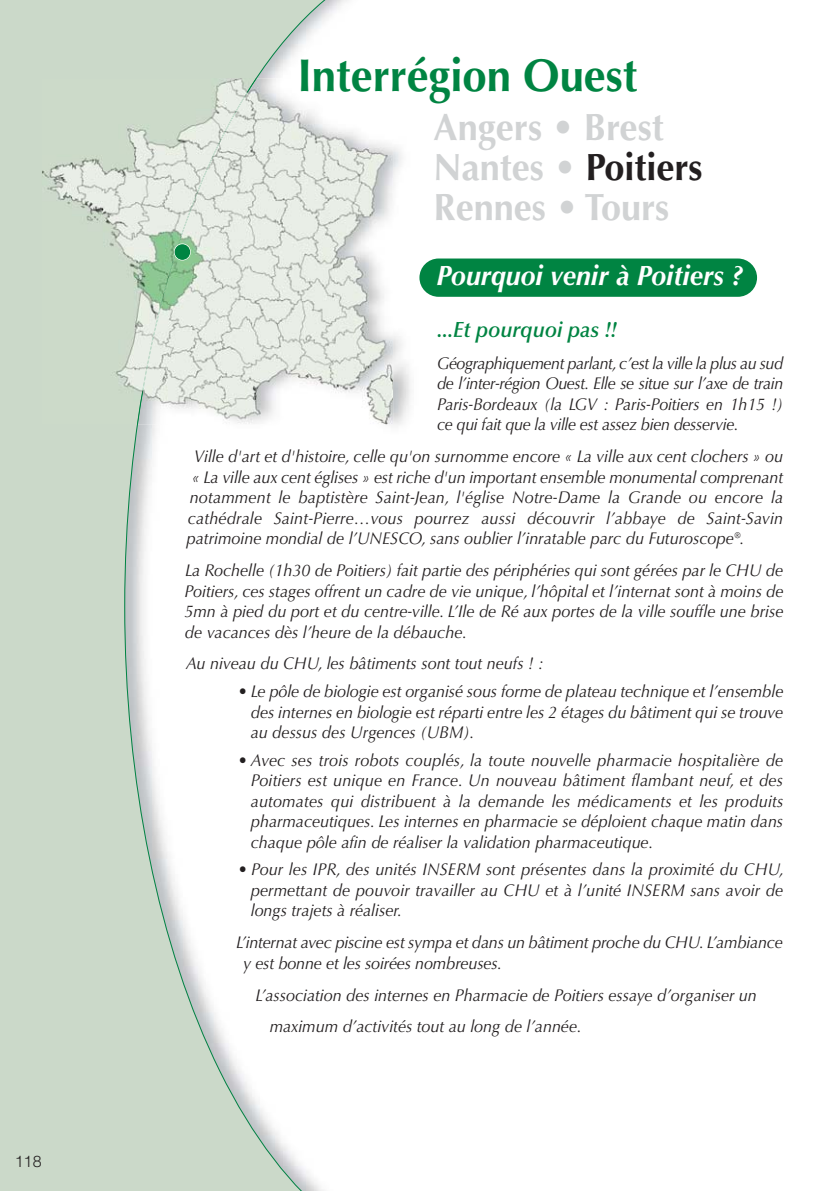
<style>
.page{position:relative;width:840px;height:1191px;background:#fff}
.page>*{position:absolute;margin:0;border:0;box-sizing:border-box;transform-origin:0 0}
.t1{font:700 46px "Optima";color:#008442;scale:.95 1}
.t2{font:700 38px/40px "Optima";color:#d1d3d4;scale:.95 1}
.t3{font:italic 700 28px "Optima";color:#fff;scale:.95 1}
.t4{font:italic 600 22px "Optima";color:#008442;scale:.95 1}
.t5{font:italic 17px/20.6px "Optima";color:#231f20;text-align:justify;scale:.95 1}
.t6{font:italic 17px/20.6px "Optima";color:#231f20;text-align:justify;scale:.94 1}
.t7{font:300 16px "Helvetica Neue";color:#231f20}
.s1{color:#231f20}
</style>
<div class="page">
<div style="left:0;top:0;width:125px;height:1191px;background:#cbd9c9"></div>
<svg style="left:125px;top:0;width:223px;height:1191px"></svg>
<img style="left:257px;top:78px;width:136px;height:346px">
<img style="left:42px;top:78px;width:95px;height:346px">
<img style="left:137px;top:78px;width:120px;height:346px">
<div style="left:174px;top:244px;width:16px;height:16px;background:#008442;border-radius:50%"></div>
<div style="left:174px;top:243px;width:17px;height:17px;border:1px solid #fff;border-radius:50%"></div>
<div style="left:419px;top:258px;width:337px;height:39px;background:#008442;border-radius:19px"></div>
<p class="t7" style="left:15px;top:1151px;width:28px">118</p>
<h1 class="t1" style="left:297px;top:49px;width:359px">Interrégion Ouest</h1>
<h2 class="t2" style="left:433px;top:107px;width:284px">Angers • Brest<br>Nantes • <span class="s1">Poitiers<br></span>Rennes • Tours</h2>
<h3 class="t3" style="left:436px;top:259px;width:324px">Pourquoi venir à Poitiers ?</h3>
<p class="t4" style="left:437px;top:317px;width:191px">...Et pourquoi pas !!</p>
<p class="t6" style="left:437px;top:353px;width:369px">Géographiquement parlant, c’est la ville la plus au sud de l’inter-région Ouest. Elle se situe sur l’axe de train Paris-Bordeaux (la LGV : Paris-Poitiers en 1h15 !) ce qui fait que la ville est assez bien desservie.</p>
<p class="t5" style="left:194px;top:446px;width:621px">Ville d'art et d'histoire, celle qu'on surnomme encore « La ville aux cent clochers » ou</p>
<p class="t5" style="left:192px;top:467px;width:623px">« La ville aux cent églises » est riche d'un important ensemble monumental comprenant</p>
<p class="t5" style="left:190px;top:487px;width:625px">notamment le baptistère Saint-Jean, l'église Notre-Dame la Grande ou encore la</p>
<p class="t5" style="left:188px;top:508px;width:627px">cathédrale Saint-Pierre…vous pourrez aussi découvrir l’abbaye de Saint-Savin</p>
<p class="t5" style="left:186px;top:528px;width:588px">patrimoine mondial de l’UNESCO, sans oublier l’inratable parc du Futuroscope®.</p>
<p class="t5" style="left:184px;top:560px;width:631px">La Rochelle (1h30 de Poitiers) fait partie des périphéries qui sont gérées par le CHU de Poitiers, ces stages offrent un cadre de vie unique, l’hôpital et l’internat sont à moins de 5mn à pied du port et du centre-ville. L’Ile de Ré aux portes de la ville souffle une brise de vacances dès l’heure de la débauche.</p>
<p class="t5" style="left:186px;top:653px;width:377px">Au niveau du CHU, les bâtiments sont tout neufs ! :</p>
<p class="t5" style="left:251px;top:681px;width:562px;text-indent:-12px">• Le pôle de biologie est organisé sous forme de plateau technique et l’ensemble des internes en biologie est réparti entre les 2 étages du bâtiment qui se trouve au dessus des Urgences (UBM).</p>
<p class="t5" style="left:251px;top:749px;width:561px;text-indent:-12px">• Avec ses trois robots couplés, la toute nouvelle pharmacie hospitalière de Poitiers est unique en France. Un nouveau bâtiment flambant neuf, et des automates qui distribuent à la demande les médicaments et les produits pharmaceutiques. Les internes en pharmacie se déploient chaque matin dans chaque pôle afin de réaliser la validation pharmaceutique.</p>
<p class="t5" style="left:251px;top:859px;width:562px;text-indent:-12px">• Pour les IPR, des unités INSERM sont présentes dans la proximité du CHU, permettant de pouvoir travailler au CHU et à l’unité INSERM sans avoir de longs trajets à réaliser.</p>
<p class="t5" style="left:243px;top:932px;width:569px;text-indent:-7px">L’internat avec piscine est sympa et dans un bâtiment proche du CHU. L’ambiance y est bonne et les soirées nombreuses.</p>
<p class="t5" style="left:269px;top:979px;width:514px;line-height:31.8px;text-indent:-14px">L’association des internes en Pharmacie de Poitiers essaye d’organiser un maximum d’activités tout au long de l’année.</p>
</div>
